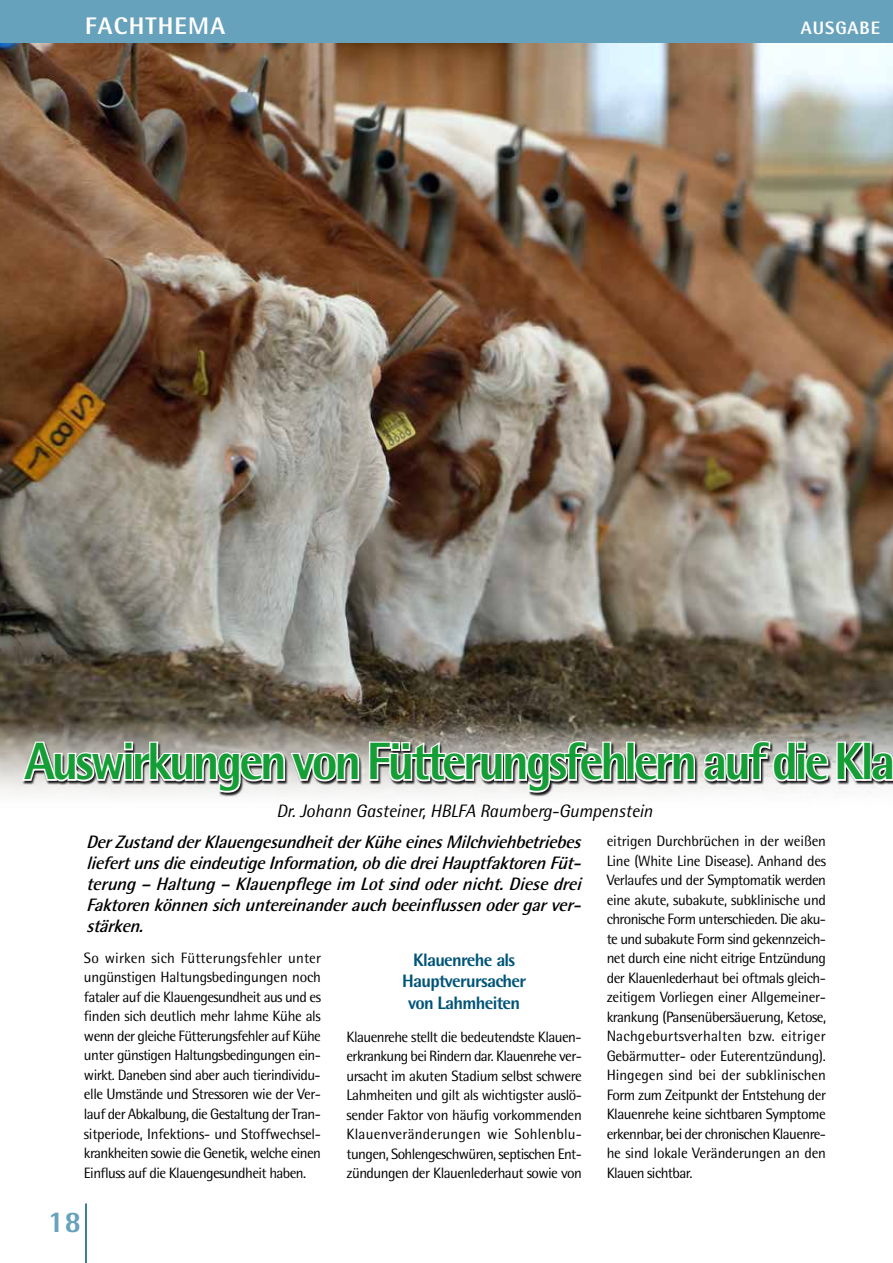
<style>
.page{position:relative;width:893px;height:1263px;background:#fff}
.page>*{position:absolute;margin:0;border:0;box-sizing:border-box;transform-origin:0 0}
.t1{font:800 52.5px "Rotis Semi Sans";letter-spacing:-.06em;color:#149e35;scale:.95 1}
.t2{font:800 30px "Rotis Semi Sans";color:#67a2bd}
.t3{font:800 24px "Rotis Semi Sans";letter-spacing:.05em;color:#fff}
.t4{font:italic 700 18px/21px "Rotis Semi Sans";color:#000;text-align:justify}
.t5{font:italic 18px "Rotis Semi Sans";letter-spacing:-.01em;color:#000}
.t6{font:800 18px/21.6px "Rotis Semi Sans";letter-spacing:-.04em;color:#005478;text-align:center}
.t7{font:800 18px "Rotis Semi Sans";letter-spacing:.05em;color:#fff}
.t8{font:15px/19.5px "Rotis Semi Sans";letter-spacing:-.04em;color:#000;text-align:justify}
</style>
<div class="page">
<hr style="left:85px;top:1203px;width:2px;height:60px;background:#005478">
<img style="left:0;top:43px;width:893px;height:750px">
<div style="left:0;top:0;width:893px;height:43px;background:#67a2bd"></div>
<div style="left:23px;top:742px;width:870px;height:55px;background:#000;opacity:.9"></div>
<svg style="left:21px;top:740px;width:340px;height:54px"></svg>
<svg style="left:367px;top:739px;width:260px;height:55px"></svg>
<div style="left:626px;top:742px;width:9px;height:39px;border:3px solid #fff"></div>
<svg style="left:633px;top:739px;width:260px;height:44px"></svg>
<h3 class="t3" style="left:85px;top:11px;width:141px">FACHTHEMA</h3>
<p class="t7" style="left:801px;top:16px;width:81px">AUSGABE</p>
<h1 class="t1" style="left:24px;top:728px;width:918px">Auswirkungen von Fütterungsfehlern auf die Kla</h1>
<p class="t5" style="left:276px;top:800px;width:378px">Dr. Johann Gasteiner, HBLFA Raumberg-Gumpenstein</p>
<p class="t4" style="left:86px;top:831px;width:502px">DerZustandderKlauengesundheitderKüheeinesMilchviehbetriebes liefertunsdieeindeutigeInformation,obdiedreiHauptfaktorenFüt&shy;terung–Haltung–Klauenpflegeim Lotsindodernicht.Diesedrei Faktorenkönnensichuntereinanderauchbeeinflussenodergarver&shy;stärken.</p>
<p class="t8" style="left:84px;top:948px;width:239px">So wirken sich Fütterungsfehler unter ungünstigen Haltungsbedingungen noch fataler auf die Klauengesundheit aus und es finden sich deutlich mehr lahme Kühe als wenn der gleiche Fütterungsfehler auf Kühe unter günstigen Haltungsbedingungen ein&shy;wirkt. Daneben sind aber auch tierindividu&shy;elle Umstände und Stressoren wie der Ver&shy;lauf der Abkalbung, die Gestaltung der Tran&shy;sitperiode, Infektions- und Stoffwechsel&shy;krankheiten sowie die Genetik, welche einen Einfluss auf die Klauengesundheit haben.</p>
<p class="t6" style="left:402px;top:948px;width:126px">Klauenrehe als<br>Hauptverursacher von Lahmheiten</p>
<p class="t8" style="left:347px;top:1027px;width:237px">Klauenrehe stellt die bedeutendste Klauen&shy;erkrankung bei Rindern dar. Klauenrehe ver&shy;ursacht im akuten Stadium selbst schwere Lahmheiten und gilt als wichtigster auslö&shy;sender Faktor von häufig vorkommenden Klauenveränderungen wie Sohlenblu&shy;tungen, Sohlengeschwüren, septischen Ent&shy;zündungen der Klauenlederhaut sowie von</p>
<h2 class="t2" style="left:48px;top:1203px;width:35px">18</h2>
<p class="t8" style="left:607px;top:831px;width:221px">eitrigen Durchbrüchen in der weißen Line (White Line Disease). Anhand des Verlaufes und der Symptomatik werden eine akute, subakute, subklinische und chronische Form unterschieden. Die aku&shy;te und subakute Form sind gekennzeich&shy;net durch eine nicht eitrige Entzündung der Klauenlederhaut bei oftmals gleich&shy;zeitigem Vorliegen einer Allgemeiner&shy;krankung (Pansenübersäuerung, Ketose, Nachgeburtsverhalten bzw. eitriger Gebärmutter- oder Euterentzündung).<br>Hingegen sind bei der subklinischen Form zum Zeitpunkt der Entstehung der Klauenrehe keine sichtbaren Symptome erkennbar, bei der chronischen Klauenre&shy;he sind lokale Veränderungen an den Klauen sichtbar.</p>
</div>
